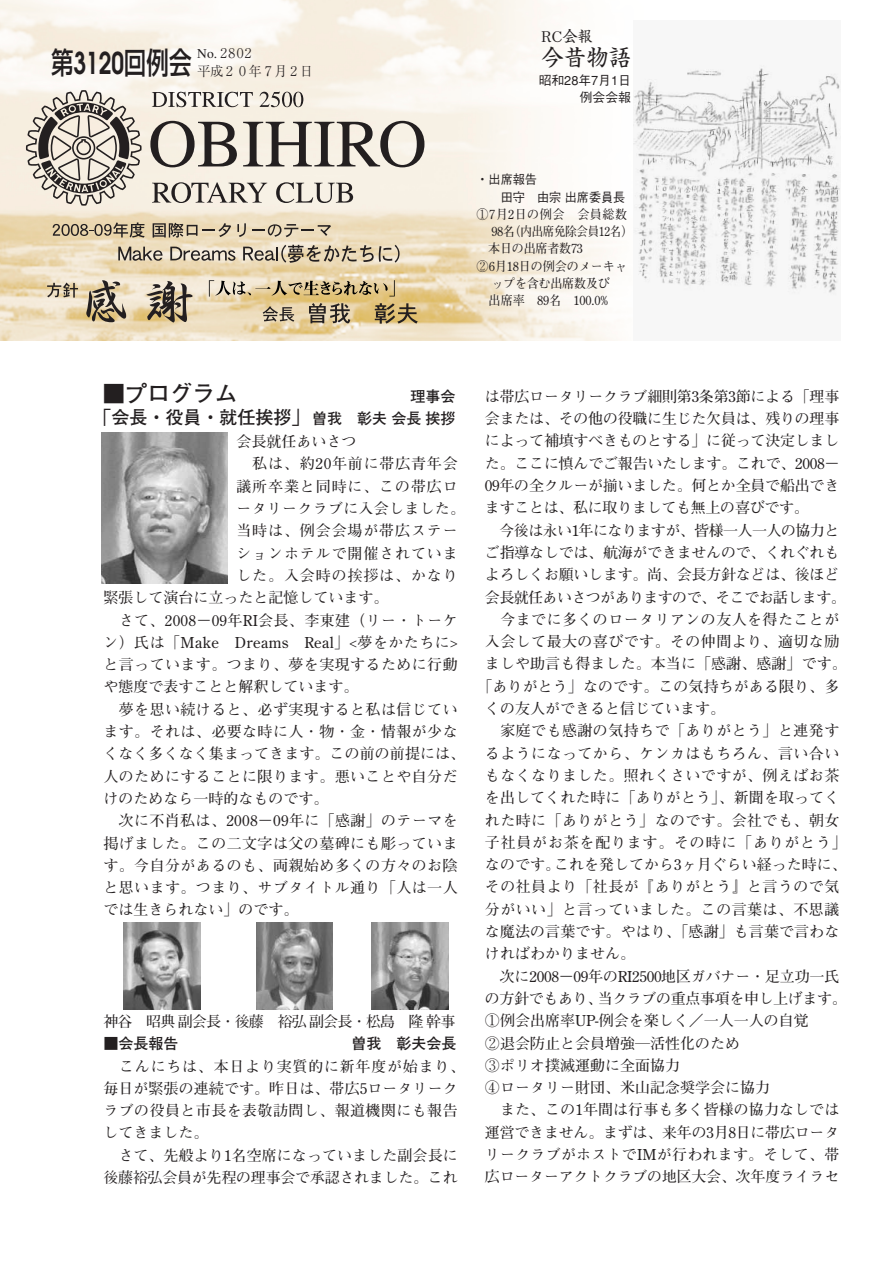
<style>
.page{position:relative;width:893px;height:1265px;background:#fff}
.page>*{position:absolute;margin:0;border:0;box-sizing:border-box;transform-origin:0 0}
.t1{font:500 30px "Shin Go";color:#231f20;scale:.75 1}
.t2{font:700 22.5px "Futo Go B101";color:#231f20}
.t3{font:22.5px "Shinsei Kai CBSK1";color:#231f20}
.t4{font:700 18px "Futo Go B101";color:#231f20}
.t5{font:700 15px/22.4px "Futo Min A101";letter-spacing:.005em;color:#231f20;text-align:justify}
.t6{font:700 15px/22.4px "Futo Min A101";letter-spacing:.03em;color:#231f20}
.t7{font:700 15px/22.4px "Futo Min A101";letter-spacing:-.015em;color:#231f20;text-align:right}
.t8{font:700 15px "Futo Min A101";letter-spacing:.055em;color:#231f20}
.t9{font:700 15px "Futo Min A101";letter-spacing:.025em;color:#231f20}
.t10{font:700 15px "Futo Min A101";letter-spacing:-.04em;color:#231f20}
.t11{font:700 15px "Futo Min A101";letter-spacing:-.025em;color:#231f20}
.t12{font:700 15px "Futo Min A101";letter-spacing:-.05em;color:#231f20}
.t13{font:700 15px "Futo Min A101";letter-spacing:-.035em;color:#231f20}
.t14{font:700 15px "Futo Min A101";letter-spacing:.05em;color:#231f20}
.t15{font:700 15px "Futo Go B101";color:#231f20}
.t16{font:15px "Shinsei Kai CBSK1";color:#231f20}
.t17{font:300 13.5px/17.2px "Ryumin";letter-spacing:-.05em;color:#231f20}
.t18{font:700 12.75px "Futo Min A101";letter-spacing:-.025em;color:#231f20;scale:.95 1}
.t19{font:700 12.75px "Futo Min A101";letter-spacing:-.005em;color:#231f20;scale:.95 1}
.t20{font:500 12.75px/17.2px "Gothic BBB";color:#231f20;scale:.95 1}
.t21{font:700 12.75px "Futo Min A101";letter-spacing:.035em;color:#231f20;scale:.95 1}
.t22{font:500 12.75px/16.5px "Gothic BBB";color:#231f20;text-align:right}
.s1{font-family:"Avant Garde";font-weight:600}
.s2{font-size:15px}
</style>
<div class="page">
<img style="left:1px;top:0;width:840px;height:340px">
<svg style="left:26px;top:90px;width:115px;height:116px;background:#bbb4ab"></svg>
<svg style="left:152px;top:182px;width:115px;height:21px;background:#b7b1a9"></svg>
<svg style="left:276px;top:182px;width:77px;height:21px;background:#bcb7ae"></svg>
<svg style="left:53px;top:222px;width:92px;height:16px"></svg>
<svg style="left:153px;top:223px;width:78px;height:15px"></svg>
<svg style="left:237px;top:223px;width:9px;height:14px"></svg>
<svg style="left:252px;top:224px;width:79px;height:13px"></svg>
<svg style="left:118px;top:247px;width:44px;height:14px"></svg>
<svg style="left:170px;top:247px;width:65px;height:14px"></svg>
<svg style="left:243px;top:245px;width:130px;height:18px;background:#b3a791"></svg>
<svg style="left:379px;top:245px;width:20px;height:18px"></svg>
<svg style="left:47px;top:282px;width:31px;height:15px"></svg>
<svg style="left:263px;top:306px;width:31px;height:16px"></svg>
<svg style="left:309px;top:303px;width:41px;height:20px"></svg>
<svg style="left:375px;top:303px;width:43px;height:21px"></svg>
<svg style="left:86px;top:280px;width:40px;height:42px;background:#a3967f"></svg>
<svg style="left:146px;top:281px;width:47px;height:41px;background:#9c917c"></svg>
<svg style="left:152px;top:92px;width:101px;height:15px"></svg>
<svg style="left:259px;top:91px;width:44px;height:16px"></svg>
<svg style="left:150px;top:121px;width:87px;height:46px;background:#aba59d"></svg>
<svg style="left:243px;top:121px;width:181px;height:46px;background:#aca79f"></svg>
<svg style="left:209px;top:280px;width:186px;height:17px;background:#bead86"></svg>
<img style="left:633px;top:20px;width:207px;height:320px">
<img style="left:102px;top:432px;width:125px;height:151px">
<img style="left:124px;top:922px;width:76px;height:87px">
<img style="left:256px;top:922px;width:77px;height:87px">
<img style="left:371px;top:922px;width:77px;height:87px">
<h1 class="t1" style="left:51px;top:51px;width:189px">第<span class="s1">3120</span>回例会</h1>
<p class="t17" style="left:197px;top:47px;width:118px">No. ２８０２<br>平成２０年７月２日</p>
<p class="t16" style="left:541px;top:31px;width:53px">RC会報</p>
<h2 class="t3" style="left:541px;top:49px;width:91px">今昔物語</h2>
<p class="t22" style="left:538px;top:74px;width:94px">昭和28年7月1日例会会報</p>
<p class="t20" style="left:501px;top:173px;width:133px;text-indent:-24px">・出席報告<br>田守　由宗出席委員長</p>
<p class="t21" style="left:476px;top:209px;width:160px">①7月2日の例会　会員総数</p>
<p class="t18" style="left:491px;top:227px;width:151px">98名（内出席免除会員12名）</p>
<p class="t18" style="left:488px;top:244px;width:101px">本日の出席者数73</p>
<p class="t19" style="left:476px;top:261px;width:160px">②6月18日の例会のメーキャ</p>
<p class="t18" style="left:491px;top:278px;width:126px">ップを含む出席数及び</p>
<p class="t19" style="left:488px;top:296px;width:127px">出席率　89名　100.0%</p>
<h2 class="t2" style="left:102px;top:385px;width:137px">■プログラム</h2>
<p class="t15" style="left:410px;top:390px;width:47px">理事会</p>
<p class="t4" style="left:93px;top:410px;width:363px">「会長・役員・就任挨拶」<span class="s2">曽我　彰夫会長挨拶</span></p>
<p class="t5" style="left:236px;top:432px;width:122px">会長就任あいさつ</p>
<p class="t8" style="left:252px;top:458px;width:207px">私は、約20年前に帯広青年会</p>
<p class="t8" style="left:236px;top:481px;width:223px">議所卒業と同時に、この帯広ロ</p>
<p class="t5" style="left:236px;top:499px;width:230px">ータリークラブに入会しました。</p>
<p class="t8" style="left:236px;top:525px;width:223px">当時は、例会会場が帯広ステー</p>
<p class="t8" style="left:236px;top:548px;width:223px">ションホテルで開催されていま</p>
<p class="t8" style="left:236px;top:570px;width:223px">した。入会時の挨拶は、かなり</p>
<p class="t5" style="left:103px;top:588px;width:287px">緊張して演台に立ったと記憶しています。</p>
<p class="t9" style="left:119px;top:614px;width:340px">さて、2008－09年RI会長、李東建（リー・トーケ</p>
<p class="t6" style="left:103px;top:633px;width:356px">ン）氏は「Make Dreams Real」&lt;夢をかたちに&gt;</p>
<p class="t6" style="left:103px;top:655px;width:356px">と言っています。つまり、夢を実現するために行動</p>
<p class="t5" style="left:103px;top:678px;width:257px">や態度で表すことと解釈しています。</p>
<p class="t6" style="left:119px;top:700px;width:340px">夢を思い続けると、必ず実現すると私は信じてい</p>
<p class="t6" style="left:103px;top:722px;width:356px">ます。それは、必要な時に人・物・金・情報が少な</p>
<p class="t5" style="left:103px;top:744px;width:363px">くなく多くなく集まってきます。この前の前提には、</p>
<p class="t6" style="left:103px;top:767px;width:356px">人のためにすることに限ります。悪いことや自分だ</p>
<p class="t5" style="left:103px;top:789px;width:227px">けのためなら一時的なものです。</p>
<p class="t9" style="left:119px;top:815px;width:340px">次に不肖私は、2008－09年に「感謝」のテーマを</p>
<p class="t6" style="left:103px;top:834px;width:356px">掲げました。この二文字は父の墓碑にも彫っていま</p>
<p class="t6" style="left:103px;top:856px;width:356px">す。今自分があるのも、両親始め多くの方々のお陰</p>
<p class="t6" style="left:103px;top:878px;width:356px">と思います。つまり、サブタイトル通り「人は一人</p>
<p class="t5" style="left:103px;top:900px;width:197px">では生きられない」のです。</p>
<p class="t12" style="left:103px;top:1016px;width:353px">神谷　昭典副会長・後藤　裕弘副会長・松島　隆幹事</p>
<p class="t15" style="left:103px;top:1038px;width:77px">■会長報告</p>
<p class="t15" style="left:351px;top:1038px;width:107px">曽我　彰夫会長</p>
<p class="t6" style="left:103px;top:1056px;width:363px;text-indent:16px">こんにちは、本日より実質的に新年度が始まり、毎日が緊張の連続です。昨日は、帯広5ロータリークラブの役員と市長を表敬訪問し、報道機関にも報告してきました。</p>
<p class="t7" style="left:103px;top:1146px;width:356px">さて、先般より1名空席になっていました副会長に後藤裕弘会員が先程の理事会で承認されました。これ</p>
<p class="t5" style="left:485px;top:387px;width:356px">は帯広ロータリークラブ細則第3条第3節による「理事会または、その他の役職に生じた欠員は、残りの理事によって補填すべきものとする」に従って決定しました。ここに慎んでご報告いたします。これで、2008－09年の全クルーが揃いました。何とか全員で船出できますことは、私に取りましても無上の喜びです。</p>
<p class="t13" style="left:499px;top:525px;width:341px">今後は永い1年になりますが、皆様一人一人の協力と</p>
<p class="t7" style="left:485px;top:543px;width:356px">ご指導なしでは、航海ができませんので、くれぐれも</p>
<p class="t7" style="left:485px;top:565px;width:356px">よろしくお願いします。尚、会長方針などは、後ほど</p>
<p class="t10" style="left:485px;top:591px;width:362px">会長就任あいさつがありますので、そこでお話します。</p>
<p class="t6" style="left:500px;top:610px;width:340px">今までに多くのロータリアンの友人を得たことが</p>
<p class="t6" style="left:485px;top:632px;width:356px">入会して最大の喜びです。その仲間より、適切な励</p>
<p class="t5" style="left:485px;top:655px;width:363px">ましや助言も得ました。本当に「感謝、感謝」です。</p>
<p class="t5" style="left:477px;top:677px;width:363px">「ありがとう」なのです。この気持ちがある限り、多</p>
<p class="t5" style="left:485px;top:699px;width:241px">くの友人ができると信じています。</p>
<p class="t6" style="left:500px;top:721px;width:340px">家庭でも感謝の気持ちで「ありがとう」と連発す</p>
<p class="t6" style="left:485px;top:744px;width:356px">るようになってから、ケンカはもちろん、言い合い</p>
<p class="t6" style="left:485px;top:766px;width:356px">もなくなりました。照れくさいですが、例えばお茶</p>
<p class="t5" style="left:485px;top:788px;width:356px">を出してくれた時に「ありがとう」、新聞を取ってく</p>
<p class="t6" style="left:485px;top:811px;width:356px">れた時に「ありがとう」なのです。会社でも、朝女</p>
<p class="t14" style="left:485px;top:837px;width:363px">子社員がお茶を配ります。その時に「ありがとう」</p>
<p class="t5" style="left:485px;top:855px;width:363px">なのです。これを発してから3ヶ月ぐらい経った時に、</p>
<p class="t6" style="left:485px;top:877px;width:356px">その社員より「社長が『ありがとう』と言うので気</p>
<p class="t6" style="left:485px;top:900px;width:356px">分がいい」と言っていました。この言葉は、不思議</p>
<p class="t5" style="left:485px;top:922px;width:356px">な魔法の言葉です。やはり、「感謝」も言葉で言わな</p>
<p class="t5" style="left:485px;top:944px;width:151px">ければわかりません。</p>
<p class="t5" style="left:500px;top:967px;width:341px">次に2008－09年のRI2500地区ガバナー・足立功一氏</p>
<p class="t11" style="left:485px;top:993px;width:363px">の方針でもあり、当クラブの重点事項を申し上げます。</p>
<p class="t5" style="left:485px;top:1011px;width:325px">①例会出席率UP-例会を楽しく／一人一人の自覚</p>
<p class="t5" style="left:485px;top:1033px;width:256px">②退会防止と会員増強―活性化のため</p>
<p class="t5" style="left:485px;top:1056px;width:196px">③ポリオ撲滅運動に全面協力</p>
<p class="t5" style="left:485px;top:1078px;width:287px">④ロータリー財団、米山記念奨学会に協力</p>
<p class="t5" style="left:500px;top:1100px;width:341px">また、この1年間は行事も多く皆様の協力なしでは</p>
<p class="t7" style="left:485px;top:1123px;width:356px">運営できません。まずは、来年の3月8日に帯広ロータ</p>
<p class="t5" style="left:485px;top:1145px;width:356px">リークラブがホストでIMが行われます。そして、帯</p>
<p class="t7" style="left:485px;top:1167px;width:356px">広ローターアクトクラブの地区大会、次年度ライラセ</p>
</div>
